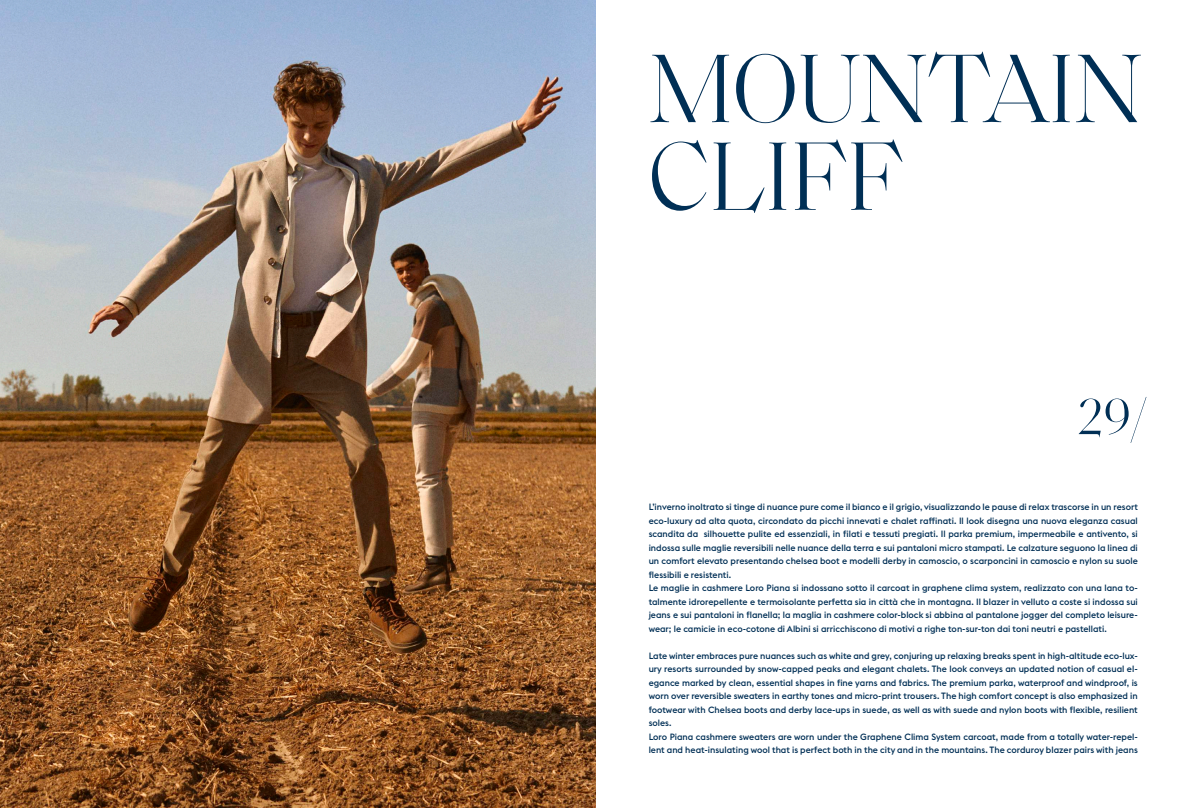
<style>
.page{position:relative;width:1191px;height:808px;background:#fff}
.page>*{position:absolute;margin:0;border:0;box-sizing:border-box;transform-origin:0 0}
.t1{font:300 99px/87.8px "Saol Display";color:#002f55}
.t2{font:300 51.45px "Saol Display";color:#002f55}
.t3{font:500 9px/13.5px "Euclid Flex";color:#002f55}
</style>
<div class="page">
<img style="left:0;top:0;width:595px;height:808px">
<h1 class="t1" style="left:648px;top:39px;width:495px">MOUNTAIN<br>CLIFF</h1>
<h2 class="t2" style="left:1077px;top:380px;width:71px">29/</h2>
<p class="t3" style="left:648px;top:500px;width:491px">L’inverno inoltrato si tinge di nuance pure come il bianco e il grigio, visualizzando le pause di relax trascorse in un resort eco-luxury ad alta quota, circondato da picchi innevati e chalet raffinati. Il look disegna una nuova eleganza casual scandita da silhouette pulite ed essenziali, in filati e tessuti pregiati. Il parka premium, impermeabile e antivento, si indossa sulle maglie reversibili nelle nuance della terra e sui pantaloni micro stampati. Le calzature seguono la linea di un comfort elevato presentando chelsea boot e modelli derby in camoscio, o scarponcini in camoscio e nylon su suole flessibili e resistenti.<br>Le maglie in cashmere Loro Piana si indossano sotto il carcoat in graphene clima system, realizzato con una lana to&shy;talmente idrorepellente e termoisolante perfetta sia in città che in montagna. Il blazer in velluto a coste si indossa sui jeans e sui pantaloni in flanella; la maglia in cashmere color-block si abbina al pantalone jogger del completo leisure&shy;wear; le camicie in eco-cotone di Albini si arricchiscono di motivi a righe ton-sur-ton dai toni neutri e pastellati.</p>
<p class="t3" style="left:648px;top:649px;width:491px">Late winter embraces pure nuances such as white and grey, conjuring up relaxing breaks spent in high-altitude eco-lux&shy;ury resorts surrounded by snow-capped peaks and elegant chalets. The look conveys an updated notion of casual el&shy;egance marked by clean, essential shapes in fine yarns and fabrics. The premium parka, waterproof and windproof, is worn over reversible sweaters in earthy tones and micro-print trousers. The high comfort concept is also emphasized in footwear with Chelsea boots and derby lace-ups in suede, as well as with suede and nylon boots with flexible, resilient soles.<br>Loro Piana cashmere sweaters are worn under the Graphene Clima System carcoat, made from a totally water-repel&shy;lent and heat-insulating wool that is perfect both in the city and in the mountains. The corduroy blazer pairs with jeans</p>
</div>
